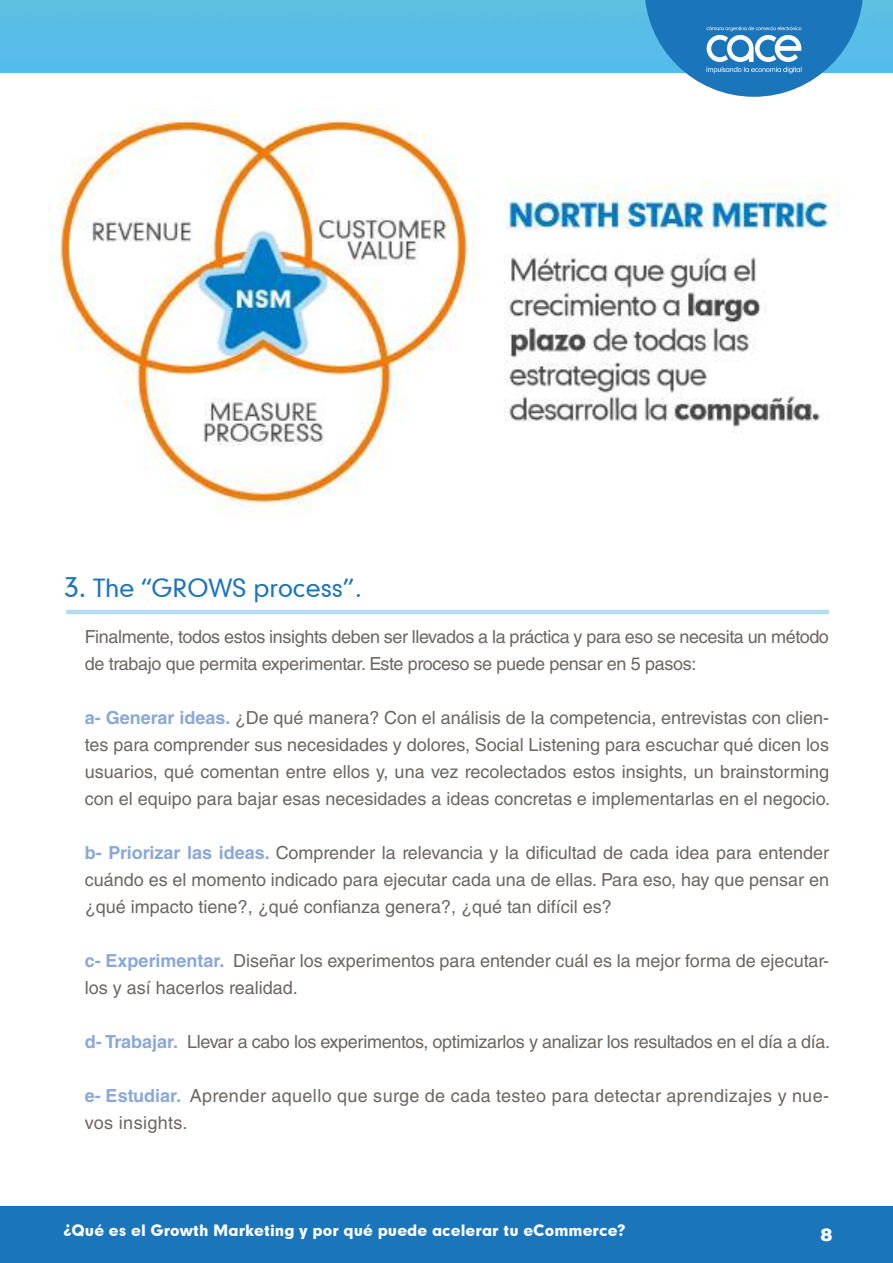
<style>
.page{position:relative;width:893px;height:1263px;background:#fff}
.page>*{position:absolute;margin:0;border:0;box-sizing:border-box;transform-origin:0 0}
.t1{font:24px "Geometric 706 BT Medium B";color:#1b75bb}
.t2{font:18px/27px "Helvetica LT Std";color:#6c6663;text-align:justify}
.t3{font:18px/27px "Helvetica LT Std";letter-spacing:-.02em;color:#6c6663}
.t4{font:18px/27px "Helvetica LT Std";letter-spacing:.02em;color:#6c6663}
.t5{font:800 18px "Montserrat";color:#fff}
.t6{font:15px "Geometric 706 BT Black B";color:#fff}
.s1{font-size:27px}
.s2{font-weight:700;color:#8aa8d8}
</style>
<div class="page">
<div style="left:0;top:0;width:893px;height:72px;background:#58bde7"></div>
<div style="left:0;top:1206px;width:893px;height:57px;background:#1b75bb"></div>
<svg style="left:644px;top:0;width:219px;height:97px"></svg>
<hr style="left:66px;top:610px;width:763px;height:4px;background:#b4dcf6">
<img style="left:48px;top:109px;width:792px;height:406px">
<h1 class="t1" style="left:64px;top:572px;width:299px"><span class="s1">3.</span> The “GROWS process”.</h1>
<p class="t3" style="left:85px;top:623px;width:745px">Finalmente, todos estos insights deben ser llevados a la práctica y para eso se necesita un método de trabajo que permita experimentar. Este proceso se puede pensar en 5 pasos:</p>
<p class="t2" style="left:85px;top:704px;width:747px"><span class="s2">a- Generar ideas.</span> ¿De qué manera? Con el análisis de la competencia, entrevistas con clien&shy;tes para comprender sus necesidades y dolores, Social Listening para escuchar qué dicen los usuarios, qué comentan entre ellos y, una vez recolectados estos insights, un brainstorming con el equipo para bajar esas necesidades a ideas concretas e implementarlas en el negocio.</p>
<p class="t2" style="left:85px;top:839px;width:746px"><span class="s2">b- Priorizar las ideas.</span> Comprender la relevancia y la dificultad de cada idea para entender cuándo es el momento indicado para ejecutar cada una de ellas. Para eso, hay que pensar en ¿qué impacto tiene?, ¿qué confianza genera?, ¿qué tan difícil es?</p>
<p class="t2" style="left:85px;top:947px;width:746px"><span class="s2">c- Experimentar.</span> Diseñar los experimentos para entender cuál es la mejor forma de ejecutar&shy;los y así hacerlos realidad.</p>
<p class="t3" style="left:85px;top:1028px;width:747px"><span class="s2">d- Trabajar.</span> Llevar a cabo los experimentos, optimizarlos y analizar los resultados en el día a día.</p>
<p class="t4" style="left:85px;top:1082px;width:746px"><span class="s2">e- Estudiar.</span> Aprender aquello que surge de cada testeo para detectar aprendizajes y nue&shy;vos insights.</p>
<p class="t6" style="left:64px;top:1219px;width:564px">¿Qué es el Growth Marketing y por qué puede acelerar tu eCommerce?</p>
<p class="t5" style="left:820px;top:1221px;width:14px">8</p>
</div>
